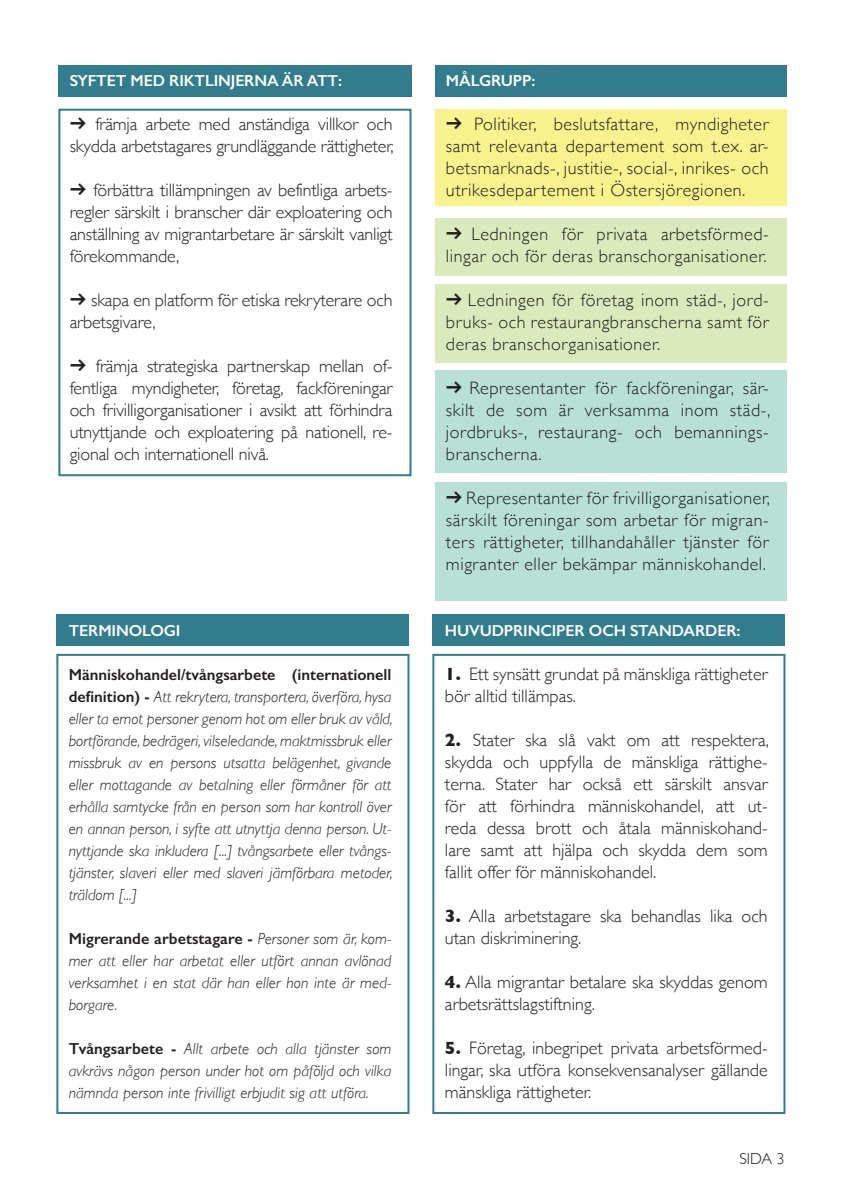
<style>
.page{position:relative;width:843px;height:1194px;background:#fff}
.page>*{position:absolute;margin:0;border:0;box-sizing:border-box;transform-origin:0 0}
.t1{font:300 18px/22px "Gill Sans";color:#231f20;text-align:justify}
.t2{font:300 18px/22px "Gill Sans";letter-spacing:.03em;color:#231f20}
.t3{font:italic 300 16px/22px "Gill Sans";letter-spacing:.005em;color:#231f20;text-align:justify}
.tytul_boxu{font:600 16px "Gill Sans";letter-spacing:-.01em;color:#fff}
.t4{font:300 16px "Gill Sans";color:#231f20}
.s1{font-family:"Ronnia";font-weight:700}
.s2{font-weight:600;font-style:normal}
.s3{font-weight:700}
</style>
<div class="page">
<div style="left:435px;top:65px;width:351px;height:32px;background:#327d8d"></div>
<div style="left:432px;top:614px;width:352px;height:32px;background:#327d8d"></div>
<div style="left:56px;top:614px;width:352px;height:32px;background:#327d8d"></div>
<div style="left:56px;top:654px;width:353px;height:460px;border:2px solid #327d8d"></div>
<div style="left:432px;top:654px;width:353px;height:460px;border:2px solid #327d8d"></div>
<div style="left:435px;top:109px;width:351px;height:96px;background:#f8f38c"></div>
<div style="left:435px;top:218px;width:351px;height:57px;background:#daeabc"></div>
<div style="left:435px;top:284px;width:351px;height:78px;background:#daeabc"></div>
<div style="left:435px;top:482px;width:351px;height:119px;background:#b8e0d6"></div>
<div style="left:435px;top:371px;width:351px;height:102px;background:#b8e0d6"></div>
<div style="left:58px;top:65px;width:353px;height:32px;background:#327d8d"></div>
<div style="left:58px;top:109px;width:353px;height:367px;border:2px solid #327d8d"></div>
<p class="tytul_boxu" style="left:70px;top:71px;width:274px">SYFTET MED RIKTLINJERNA ÄR ATT:</p>
<p class="t1" style="left:70px;top:112px;width:325px"><span class="s1">d</span> främja arbete med anständiga villkor och skydda arbetstagares grundläggande rättigheter,</p>
<p class="t1" style="left:70px;top:178px;width:324px"><span class="s1">d</span> förbättra tillämpningen av befintliga arbets&shy;regler särskilt i branscher där exploatering och anställning av migrantarbetare är särskilt vanligt förekommande,</p>
<p class="t1" style="left:70px;top:288px;width:324px"><span class="s1">d</span> skapa en platform för etiska rekryterare och arbetsgivare,</p>
<p class="t1" style="left:70px;top:354px;width:324px"><span class="s1">d</span> främja strategiska partnerskap mellan of&shy;fentliga myndigheter, företag, fackföreningar och frivilligorganisationer i avsikt att förhindra utnyttjande och exploatering på nationell, re&shy;gional och internationell nivå.</p>
<p class="tytul_boxu" style="left:69px;top:621px;width:113px">TERMINOLOGI</p>
<p class="t3" style="left:69px;top:664px;width:325px"><span class="s2">Människohandel/tvångsarbete (internationell definition) -</span> Att rekrytera, transportera, överföra, hysa eller ta emot personer genom hot om eller bruk av våld, bortförande, bedrägeri, vilseledande, maktmissbruk eller missbruk av en persons utsatta belägenhet, givande eller mottagande av betalning eller förmåner för att erhålla samtycke från en person som har kontroll över en annan person, i syfte att utnyttja denna person. Ut&shy;nyttjande ska inkludera [...] tvångsarbete eller tvångs&shy;tjänster, slaveri eller med slaveri jämförbara metoder, träldom [...]</p>
<p class="t3" style="left:69px;top:928px;width:324px"><span class="s2">Migrerande arbetstagare -</span> Personer som är, kom&shy;mer att eller har arbetat eller utfört annan avlönad verksamhet i en stat där han eller hon inte är med&shy;borgare.</p>
<p class="t3" style="left:69px;top:1038px;width:324px"><span class="s2">Tvångsarbete -</span> Allt arbete och alla tjänster som avkrävs någon person under hot om påföljd och vilka nämnda person inte frivilligt erbjudit sig att utföra.</p>
<p class="tytul_boxu" style="left:446px;top:71px;width:91px">MÅLGRUPP:</p>
<p class="t1" style="left:446px;top:112px;width:324px"><span class="s1">d</span> Politiker, beslutsfattare, myndigheter samt relevanta departement som t.ex. ar&shy;betsmarknads-, justitie-, social-, inrikes- och utrikesdepartement i Östersjöregionen.</p>
<p class="t2" style="left:446px;top:222px;width:324px"><span class="s1">d</span> Ledningen för privata arbetsförmed&shy;lingar och för deras branschorganisationer.</p>
<p class="t1" style="left:446px;top:288px;width:324px"><span class="s1">d</span> Ledningen för företag inom städ-, jord&shy;bruks- och restaurangbranscherna samt för deras branschorganisationer.</p>
<p class="t1" style="left:446px;top:376px;width:325px"><span class="s1">d</span> Representanter för fackföreningar, sär&shy;skilt de som är verksamma inom städ-, jordbruks-, restaurang- och bemannings&shy;branscherna.</p>
<p class="t1" style="left:446px;top:486px;width:325px"><span class="s1">d</span> Representanter för frivilligorganisationer, särskilt föreningar som arbetar för migran&shy;ters rättigheter, tillhandahåller tjänster för migranter eller bekämpar människohandel.</p>
<p class="tytul_boxu" style="left:445px;top:621px;width:297px">HUVUDPRINCIPER OCH STANDARDER:</p>
<p class="t1" style="left:445px;top:662px;width:324px"><span class="s3">1.</span> Ett synsätt grundat på mänskliga rättigheter bör alltid tillämpas.</p>
<p class="t1" style="left:445px;top:728px;width:325px"><span class="s3">2.</span> Stater ska slå vakt om att respektera, skydda och uppfylla de mänskliga rättighe&shy;terna. Stater har också ett särskilt ansvar för att förhindra människohandel, att ut&shy;reda dessa brott och åtala människohand&shy;lare samt att hjälpa och skydda dem som fallit offer för människohandel.</p>
<p class="t1" style="left:445px;top:904px;width:324px"><span class="s3">3.</span> Alla arbetstagare ska behandlas lika och utan diskriminering.</p>
<p class="t1" style="left:445px;top:970px;width:324px"><span class="s3">4.</span> Alla migrantar betalare ska skyddas genom arbetsrättslagstiftning.</p>
<p class="t1" style="left:445px;top:1036px;width:324px"><span class="s3">5.</span> Företag, inbegripet privata arbetsförmed&shy;lingar, ska utföra konsekvensanalyser gällande mänskliga rättigheter.</p>
<p class="t4" style="left:739px;top:1146px;width:47px">SIDA 3</p>
</div>
